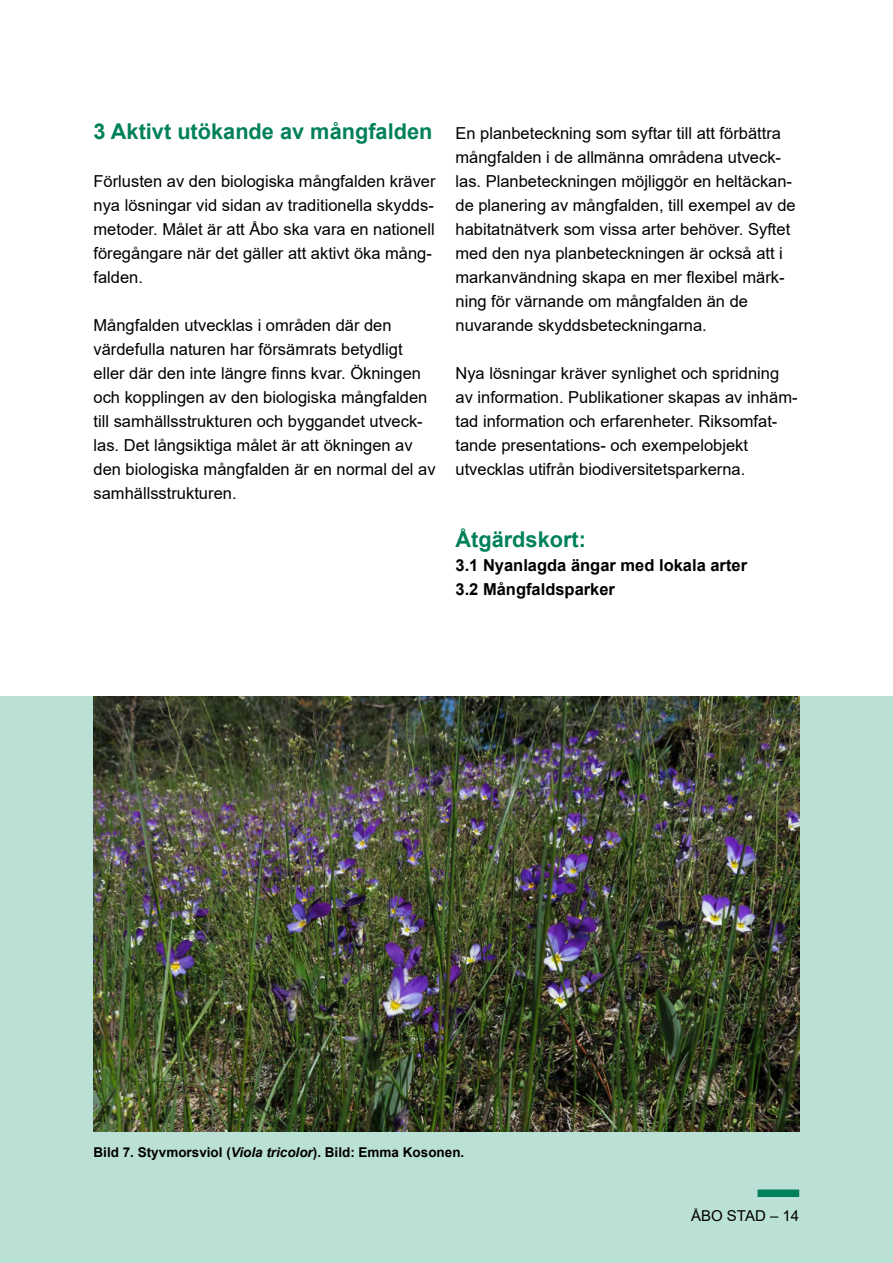
<style>
.page{position:relative;width:893px;height:1263px;background:#fff}
.page>*{position:absolute;margin:0;border:0;box-sizing:border-box;transform-origin:0 0}
.Otsikko_2__h3__sisuk{font:700 21.75px "Arial";color:#00815a}
.Otsikko_2__h3{font:700 21.75px "Arial";color:#00815a}
.Leipis{font:16.5px/24px "Arial";color:#000}
.Otsikko_4__h5{font:700 16.5px "Arial";color:#000}
.t1{font:15px "Arial";color:#000}
.Laatikkoteksti{font:700 13.5px "Arial";color:#000}
.s1{font-style:italic}
</style>
<div class="page">
<div style="left:0;top:696px;width:893px;height:567px;background:#bbe0d5"></div>
<div style="left:757px;top:1189px;width:42px;height:8px;background:#00815a"></div>
<img style="left:94px;top:696px;width:705px;height:435px">
<h3 class="Otsikko_2__h3__sisuk" style="left:94px;top:116px;width:340px">3 Aktivt utökande av mångfalden</h3>
<p class="Leipis" style="left:94px;top:169px;width:344px">Förlusten av den biologiska mångfalden kräver nya lösningar vid sidan av traditionella skydds&shy;metoder. Målet är att Åbo ska vara en nationell föregångare när det gäller att aktivt öka mång&shy;falden.</p>
<p class="Leipis" style="left:94px;top:313px;width:344px">Mångfalden utvecklas i områden där den värdefulla naturen har försämrats betydligt eller där den inte längre finns kvar. Ökningen och kopplingen av den biologiska mångfalden till samhällsstrukturen och byggandet utveck&shy;las. Det långsiktiga målet är att ökningen av den biologiska mångfalden är en normal del av samhällsstrukturen.</p>
<p class="Leipis" style="left:455px;top:121px;width:342px">En planbeteckning som syftar till att förbättra mångfalden i de allmänna områdena utveck&shy;las. Planbeteckningen möjliggör en heltäckan&shy;de planering av mångfalden, till exempel av de habitatnätverk som vissa arter behöver. Syftet med den nya planbeteckningen är också att i markanvändning skapa en mer flexibel märk&shy;ning för värnande om mångfalden än de nuvarande skyddsbeteckningarna.</p>
<p class="Leipis" style="left:455px;top:361px;width:344px">Nya lösningar kräver synlighet och spridning av information. Publikationer skapas av inhäm&shy;tad information och erfarenheter. Riksomfat&shy;tande presentations- och exempelobjekt utvecklas utifrån biodiversitetsparkerna.</p>
<h3 class="Otsikko_2__h3" style="left:455px;top:524px;width:132px">Åtgärdskort:</h3>
<p class="Otsikko_4__h5" style="left:455px;top:553px;width:293px">3.1 Nyanlagda ängar med lokala arter</p>
<p class="Otsikko_4__h5" style="left:455px;top:577px;width:161px">3.2 Mångfaldsparker</p>
<p class="Laatikkoteksti" style="left:94px;top:1142px;width:372px">Bild 7. Styvmorsviol (<span class="s1">Viola tricolor</span>). Bild: Emma Kosonen.</p>
<p class="t1" style="left:691px;top:1206px;width:110px">ÅBO STAD – 14</p>
</div>
